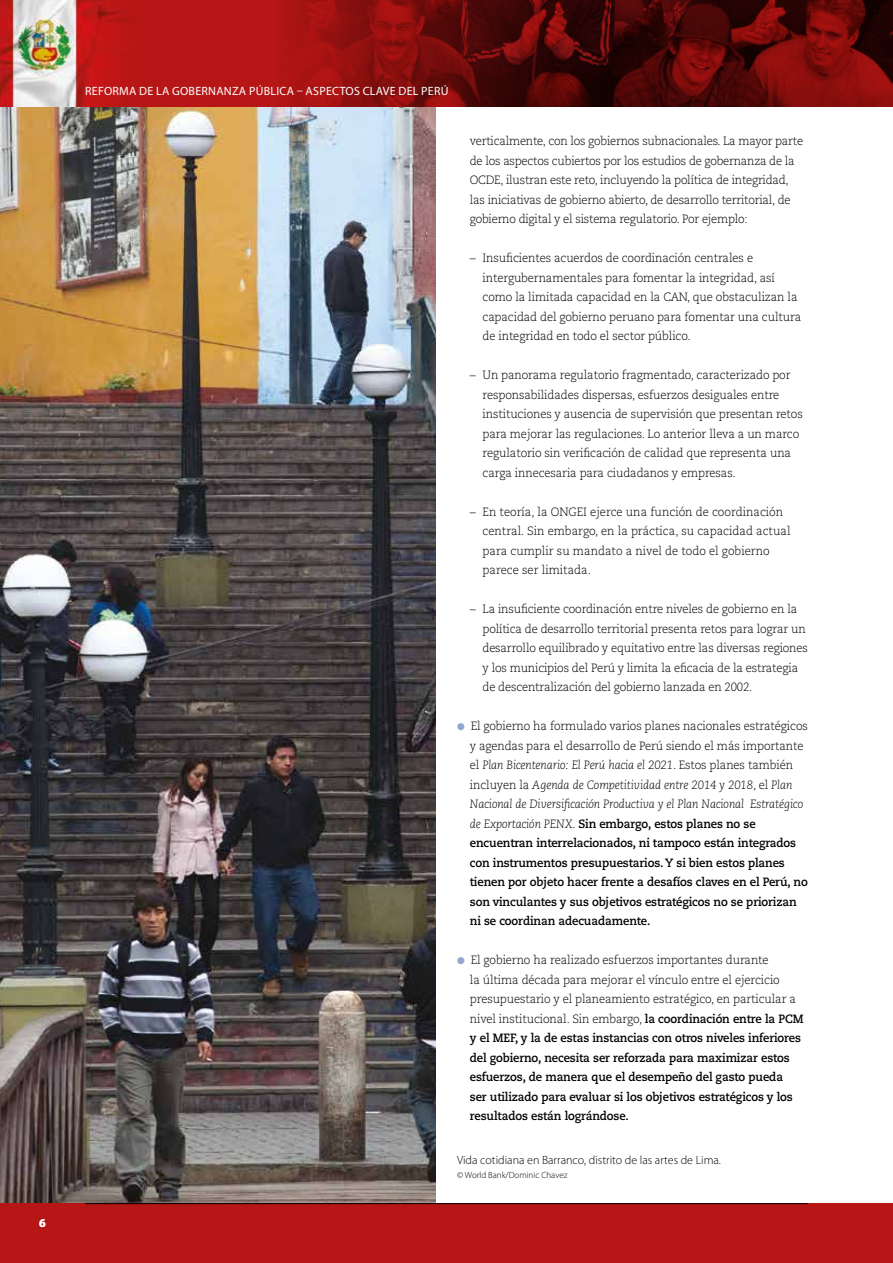
<style>
.page{position:relative;width:893px;height:1263px;background:#fff}
.page>*{position:absolute;margin:0;border:0;box-sizing:border-box;transform-origin:0 0}
.t1{font:300 12px/19.5px "Caecilia LT Pro 45";letter-spacing:-.01em;color:#000}
.t2{font:300 12px/19.5px "Caecilia LT Pro 45";letter-spacing:-.01em;color:#000;scale:.95 1}
.t3{font:700 12px/19.5px "Caecilia LT Pro 75";letter-spacing:-.01em;color:#000;scale:.95 1}
.t4{font:italic 300 12px/19.5px "Caecilia LT Pro 46";letter-spacing:-.01em;color:#000;scale:.95 1}
.t5{font:12px "Myriad Pro";letter-spacing:.02em;color:#fff}
.t6{font:300 12px "Myriad Pro";color:#000}
.t7{font:700 12px "Myriad Pro";color:#fff}
.t8{font:300 9px "Myriad Pro";color:#000}
.s1{color:#91a8cc}
.s2{font-family:"Caecilia LT Pro 45";font-style:normal}
.s3{font-family:"Caecilia LT Pro 46";font-weight:300;font-style:italic}
.s4{font-family:"Caecilia LT Pro 45";font-weight:300}
.s5{font-family:"Caecilia LT Pro 75";font-weight:700}
</style>
<div class="page">
<img style="left:0;top:106px;width:436px;height:1098px">
<div style="left:0;top:0;width:893px;height:106px;background:#b61615"></div>
<img style="left:0;top:0;width:119px;height:106px">
<img style="left:289px;top:0;width:604px;height:106px">
<div style="left:0;top:1204px;width:893px;height:59px;background:#b61615"></div>
<hr style="left:85px;top:1203px;width:723px;height:1px;background:#000">
<p class="t7" style="left:39px;top:1215px;width:8px">6</p>
<p class="t5" style="left:85px;top:84px;width:365px">REFORMA DE LA GOBERNANZA PÚBLICA – ASPECTOS CLAVE DEL PERÚ</p>
<p class="t2" style="left:470px;top:131px;width:352px">verticalmente, con los gobiernos subnacionales. La mayor parte de los aspectos cubiertos por los estudios de gobernanza de la OCDE, ilustran este reto, incluyendo la política de integridad, las iniciativas de gobierno abierto, de desarrollo territorial, de gobierno digital y el sistema regulatorio. Por ejemplo:</p>
<p class="t1" style="left:483px;top:248px;width:320px;text-indent:-13px">– Insuficientes acuerdos de coordinación centrales e intergubernamentales para fomentar la integridad, así como la limitada capacidad en la CAN, que obstaculizan la capacidad del gobierno peruano para fomentar una cultura de integridad en todo el sector público.</p>
<p class="t1" style="left:483px;top:365px;width:322px;text-indent:-13px">– Un panorama regulatorio fragmentado, caracterizado por responsabilidades dispersas, esfuerzos desiguales entre instituciones y ausencia de supervisión que presentan retos para mejorar las regulaciones. Lo anterior lleva a un marco regulatorio sin verificación de calidad que representa una carga innecesaria para ciudadanos y empresas.</p>
<p class="t1" style="left:483px;top:502px;width:310px;text-indent:-13px">– En teoría, la ONGEI ejerce una función de coordinación central. Sin embargo, en la práctica, su capacidad actual para cumplir su mandato a nivel de todo el gobierno parece ser limitada.</p>
<p class="t1" style="left:483px;top:599px;width:327px;text-indent:-13px">– La insuficiente coordinación entre niveles de gobierno en la política de desarrollo territorial presenta retos para lograr un desarrollo equilibrado y equitativo entre las diversas regiones y los municipios del Perú y limita la eficacia de la estrategia de descentralización del gobierno lanzada en 2002.</p>
<p class="t2" style="left:470px;top:716px;width:357px;text-indent:-13px"><span class="s1">●</span> El gobierno ha formulado varios planes nacionales estratégicos y agendas para el desarrollo de Perú siendo el más importante</p>
<p class="t4" style="left:470px;top:755px;width:352px"><span class="s2">el</span> Plan Bicentenario: El Perú hacia el 2021<span class="s2">. Estos planes también incluyen la</span> Agenda de Competitividad entre 2014 y 2018<span class="s2">, el</span> Plan<br>Nacional de Diversificación Productiva y el Plan Nacional Estratégico</p>
<p class="t3" style="left:470px;top:814px;width:357px"><span class="s3">de Exportación PENX</span><span class="s4">.</span> Sin embargo, estos planes no se encuentran interrelacionados, ni tampoco están integrados con instrumentos presupuestarios. Y si bien estos planes tienen por objeto hacer frente a desafíos claves en el Perú, no son vinculantes y sus objetivos estratégicos no se priorizan ni se coordinan adecuadamente.</p>
<p class="t2" style="left:470px;top:950px;width:353px;text-indent:-13px"><span class="s1">●</span> El gobierno ha realizado esfuerzos importantes durante<br>la última década para mejorar el vínculo entre el ejercicio presupuestario y el planeamiento estratégico, en particular a nivel institucional. Sin embargo, <span class="s5">la coordinación entre la PCM</span></p>
<p class="t3" style="left:470px;top:1028px;width:350px">y el MEF, y la de estas instancias con otros niveles inferiores del gobierno, necesita ser reforzada para maximizar estos esfuerzos, de manera que el desempeño del gasto pueda ser utilizado para evaluar si los objetivos estratégicos y los resultados están lográndose.</p>
<p class="t6" style="left:457px;top:1153px;width:265px">Vida cotidiana en Barranco, distrito de las artes de Lima.</p>
<p class="t8" style="left:457px;top:1169px;width:112px">© World Bank/Dominic Chavez</p>
</div>
